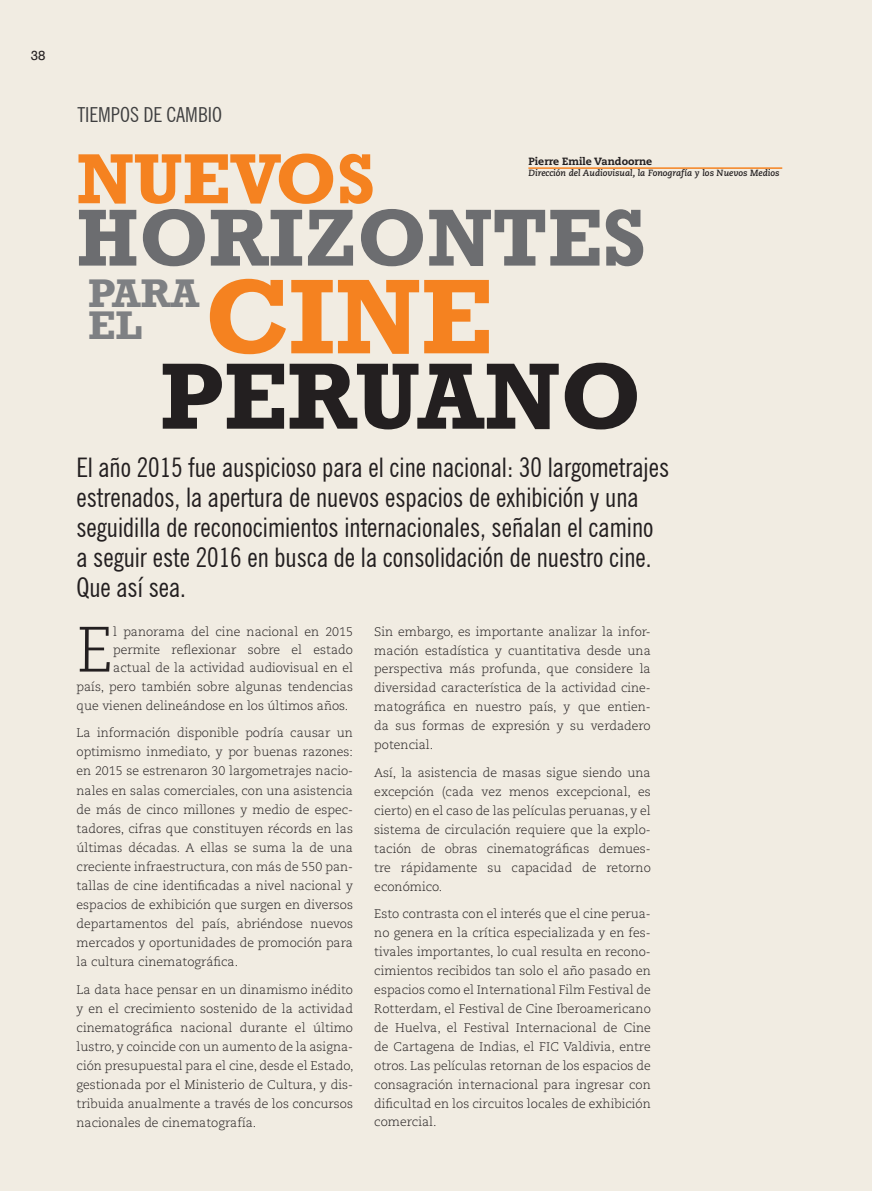
<style>
.page{position:relative;width:872px;height:1191px;background:#f1ece2}
.page>*{position:absolute;margin:0;border:0;box-sizing:border-box;transform-origin:0 0}
.t1{font:700 108px "Rockwell";color:#f58220}
.t2{font:700 95.55px "Rockwell";color:#231f20}
.t3{font:700 82.05px "Rockwell";color:#6c6d70}
.t4{font:700 72px "Rockwell";color:#f58220}
.t5{font:300 63.9px "Caecilia LT Std";color:#231f20}
.t6{font:700 41.1px/32.2px "Rockwell";color:#7e8083}
.t7{font:condensed 27px/30px "News Gothic BT";color:#231f20}
.t8{font:condensed 20.7px "News Gothic BT";color:#3e3e3f}
.t9{font:13.5px "Rockwell";color:#231f20}
.t10{font:300 12.45px/18.9px "Caecilia LT Std";color:#231f20;text-align:justify}
.t11{font:800 10.5px "Caecilia LT Std";color:#231f20}
.t12{font:italic 700 9px "Caecilia LT Std";color:#231f20}
</style>
<div class="page">
<hr style="left:528px;top:167px;width:254px;height:2px;background:#f58220">
<p class="t9" style="left:31px;top:47px;width:16px">38</p>
<h3 class="t8" style="left:77px;top:102px;width:146px">TIEMPOS DE CAMBIO</h3>
<h3 class="t4" style="left:77px;top:135px;width:300px">NUEVOS</h3>
<p class="t11" style="left:528px;top:155px;width:125px">Pierre Emile Vandoorne</p>
<p class="t12" style="left:528px;top:168px;width:253px">Dirección del Audiovisual, la Fonografía y los Nuevos Medios</p>
<h3 class="t3" style="left:76px;top:188px;width:571px">HORIZONTES</h3>
<h3 class="t6" style="left:88px;top:277px;width:113px">PARA<br>EL</h3>
<h1 class="t1" style="left:204px;top:251px;width:290px">CINE</h1>
<h2 class="t2" style="left:160px;top:339px;width:483px">PERUANO</h2>
<p class="t7" style="left:76px;top:452px;width:594px">El año 2015 fue auspicioso para el cine nacional: 30 largometrajes estrenados, la apertura de nuevos espacios de exhibición y una seguidilla de reconocimientos internacionales, señalan el camino a seguir este 2016 en busca de la consolidación de nuestro cine.<br>Que así sea.</p>
<h3 class="t5" style="left:77px;top:613px;width:38px">E</h3>
<p class="t10" style="left:113px;top:622px;width:241px">l panorama del cine nacional en 2015</p>
<p class="t10" style="left:113px;top:640px;width:241px">permite reflexionar sobre el estado</p>
<p class="t10" style="left:113px;top:658px;width:241px">actual de la actividad audiovisual en el</p>
<p class="t10" style="left:77px;top:677px;width:278px">país, pero también sobre algunas tendencias</p>
<p class="t10" style="left:77px;top:696px;width:273px">que vienen delineándose en los últimos años.</p>
<p class="t10" style="left:77px;top:723px;width:278px">La información disponible podría causar un optimismo inmediato, y por buenas razones: en 2015 se estrenaron 30 largometrajes nacio&shy;nales en salas comerciales, con una asistencia de más de cinco millones y medio de espec&shy;tadores, cifras que constituyen récords en las últimas décadas. A ellas se suma la de una creciente infraestructura, con más de 550 pan&shy;tallas de cine identificadas a nivel nacional y espacios de exhibición que surgen en diversos departamentos del país, abriéndose nuevos mercados y oportunidades de promoción para la cultura cinematográfica.</p>
<p class="t10" style="left:77px;top:980px;width:278px">La data hace pensar en un dinamismo inédito y en el crecimiento sostenido de la actividad cinematográfica nacional durante el último lustro, y coincide con un aumento de la asigna&shy;ción presupuestal para el cine, desde el Estado, gestionada por el Ministerio de Cultura, y dis&shy;tribuida anualmente a través de los concursos nacionales de cinematografía.</p>
<p class="t10" style="left:374px;top:622px;width:278px">Sin embargo, es importante analizar la infor&shy;mación estadística y cuantitativa desde una perspectiva más profunda, que considere la diversidad característica de la actividad cine&shy;matográfica en nuestro país, y que entien&shy;da sus formas de expresión y su verdadero potencial.</p>
<p class="t10" style="left:374px;top:763px;width:278px">Así, la asistencia de masas sigue siendo una excepción (cada vez menos excepcional, es cierto) en el caso de las películas peruanas, y el sistema de circulación requiere que la explo&shy;tación de obras cinematográficas demues&shy;tre rápidamente su capacidad de retorno económico.</p>
<p class="t10" style="left:374px;top:904px;width:278px">Esto contrasta con el interés que el cine perua&shy;no genera en la crítica especializada y en fes&shy;tivales importantes, lo cual resulta en recono&shy;cimientos recibidos tan solo el año pasado en espacios como el International Film Festival de Rotterdam, el Festival de Cine Iberoamericano de Huelva, el Festival Internacional de Cine de Cartagena de Indias, el FIC Valdivia, entre otros. Las películas retornan de los espacios de consagración internacional para ingresar con dificultad en los circuitos locales de exhibición comercial.</p>
</div>
